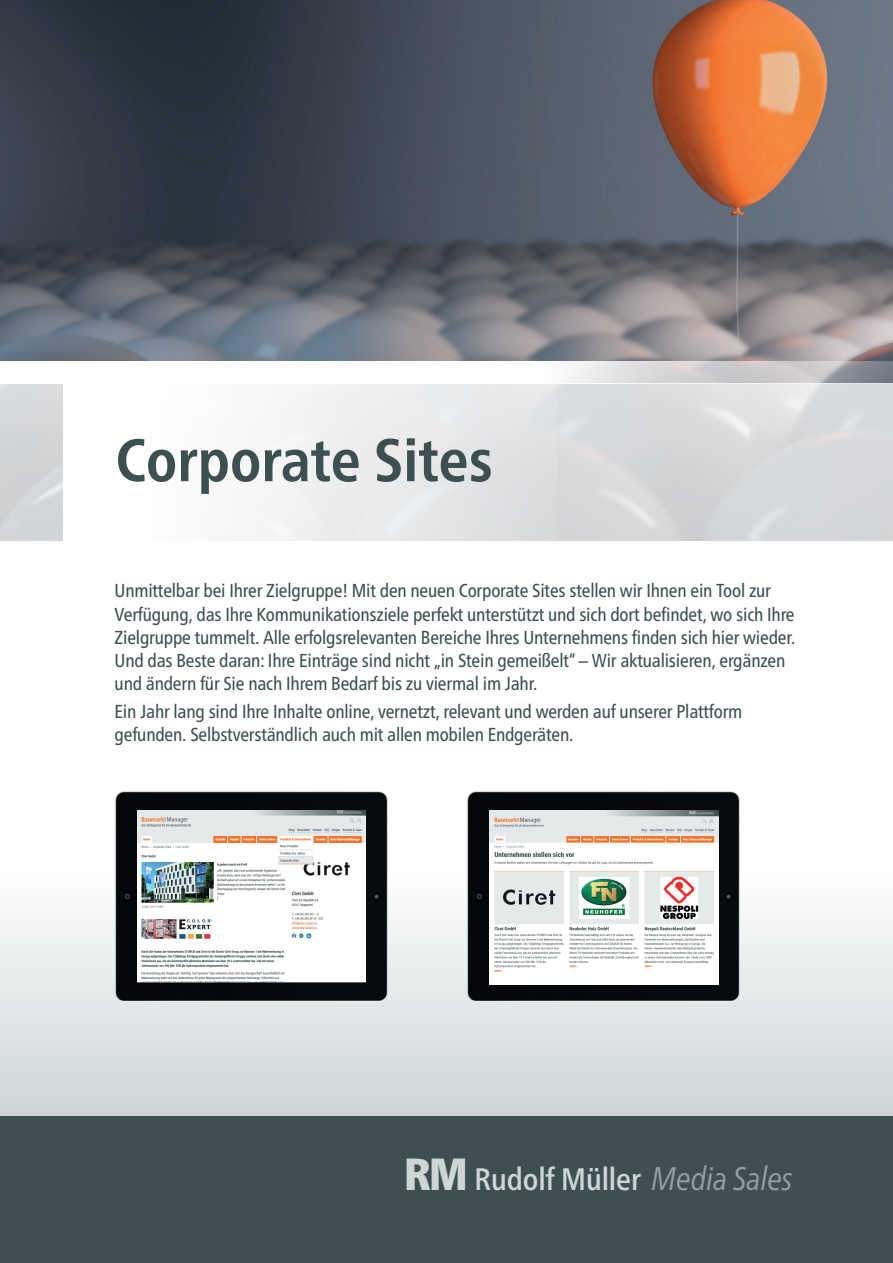
<style>
.page{position:relative;width:893px;height:1263px;background:#fff}
.page>*{position:absolute;margin:0;border:0;box-sizing:border-box;transform-origin:0 0}
.t1{font:700 condensed 60px "Frutiger Neue LT Pro";color:#3d4f51}
.t2{font:500 condensed 31.05px "Frutiger Neue LT Pro";letter-spacing:-.005em;color:#cdd5d7}
.t3{font:condensed 18.75px/23.2px "Frutiger Neue LT Pro";letter-spacing:-.01em;color:#3d4f51}
.s1{font-weight:900;font-size:45px}
.s2{font-weight:400;font-style:italic;font-size:32.7px;color:#90a0a3}
</style>
<div class="page">
<img style="left:0;top:0;width:893px;height:361px">
<div style="left:0;top:829px;width:893px;height:286px;background:linear-gradient(to bottom,#fff,#cfd6d8)"></div>
<div style="left:0;top:1116px;width:893px;height:147px;background:#3d4f51"></div>
<svg style="left:0;top:384px;width:893px;height:157px;background:#d7d9db"></svg>
<svg style="left:567px;top:361px;width:326px;height:23px;background:#c9c9cc"></svg>
<div style="left:64px;top:384px;width:493px;height:164px;background:linear-gradient(to right,#fff,#dfe0e2)"></div>
<img style="left:115px;top:792px;width:273px;height:209px">
<img style="left:137px;top:810px;width:229px;height:171px">
<img style="left:468px;top:792px;width:272px;height:209px">
<img style="left:489px;top:811px;width:229px;height:173px">
<h1 class="t1" style="left:115px;top:425px;width:379px">Corporate Sites</h1>
<p class="t3" style="left:115px;top:579px;width:682px">Unmittelbar bei Ihrer Zielgruppe! Mit den neuen Corporate Sites stellen wir Ihnen ein Tool zur Verfügung, das Ihre Kommunikationsziele perfekt unterstützt und sich dort befindet, wo sich Ihre Zielgruppe tummelt. Alle erfolgsrelevanten Bereiche Ihres Unternehmens finden sich hier wieder.<br>Und das Beste daran: Ihre Einträge sind nicht „in Stein gemeißelt“ – Wir aktualisieren, ergänzen und ändern für Sie nach Ihrem Bedarf bis zu viermal im Jahr.</p>
<p class="t3" style="left:115px;top:700px;width:629px">Ein Jahr lang sind Ihre Inhalte online, vernetzt, relevant und werden auf unserer Plattform gefunden. Selbstverständlich auch mit allen mobilen Endgeräten.</p>
<h2 class="t2" style="left:404px;top:1160px;width:390px"><span class="s1">RM</span> Rudolf Müller <span class="s2">Media Sales</span></h2>
</div>
